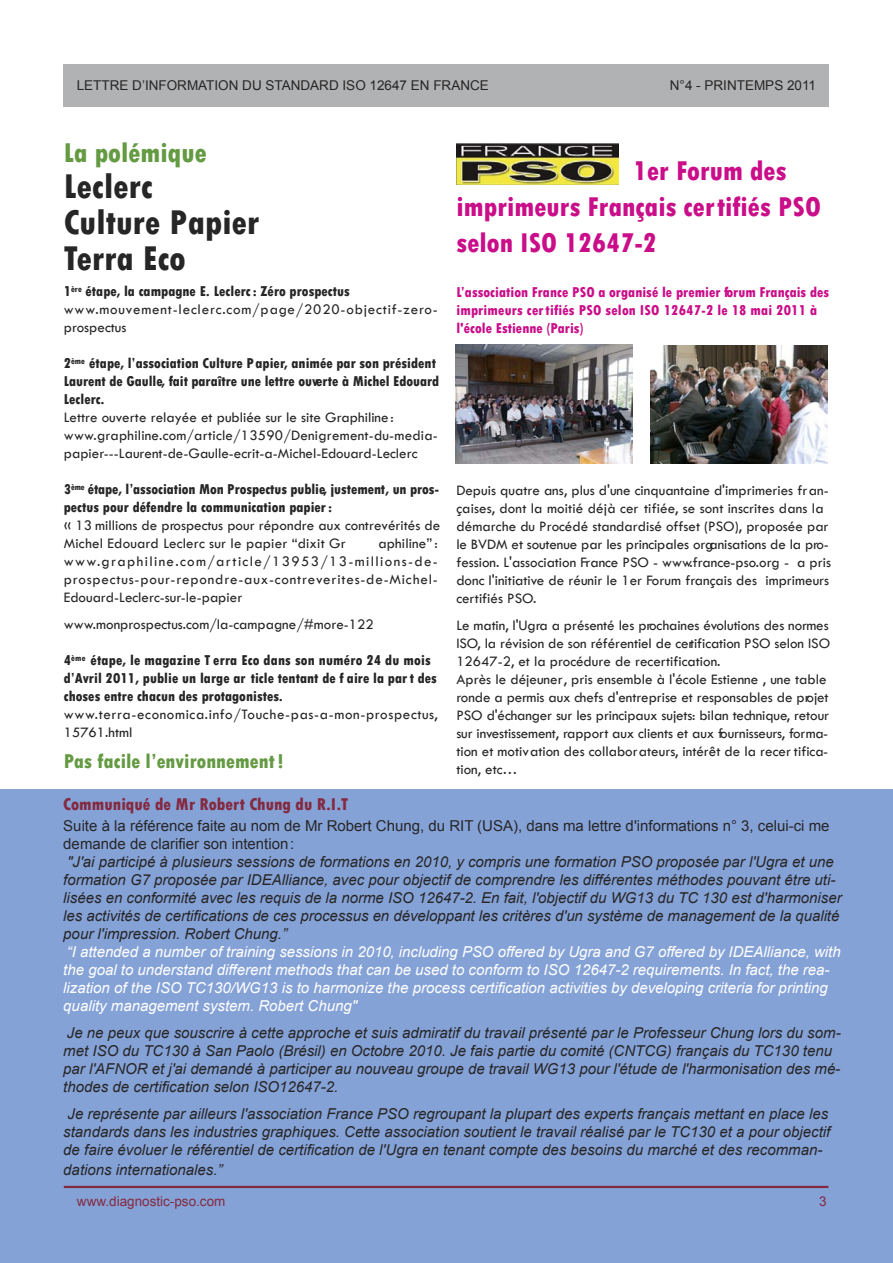
<style>
.page{position:relative;width:893px;height:1263px;background:#fff}
.page>*{position:absolute;margin:0;border:0;box-sizing:border-box;transform-origin:0 0}
.t1{font:800 36px/36px "Tw Cen MT Condensed";color:#272627}
.t2{font:800 28.5px/36px "Tw Cen MT Condensed";color:#ca0d89}
.t3{font:800 28.5px "Tw Cen MT Condensed";color:#639a42}
.t4{font:800 21px "Tw Cen MT Condensed";color:#639a42}
.t5{font:800 18px "Tw Cen MT Condensed";color:#842a40}
.t6{font:15px/18px "Tw Cen";color:#272627}
.t7{font:italic 15px/18px "Arial";color:#272627}
.t8{font:800 15px/18px "Tw Cen MT Condensed";color:#272627}
.t9{font:italic 15px/18px "Arial";color:#fff}
.t10{font:800 15px/18px "Tw Cen MT Condensed";color:#ca0d89}
.t11{font:15px/18px "Arial";color:#272627}
.t12{font:15px/18px "Tw Cen";letter-spacing:.04em;color:#272627}
.t13{font:15px/18px "Tw Cen";letter-spacing:.055em;color:#272627}
.t14{font:13.5px "Arial";color:#272627}
.t15{font:13.5px "Arial";color:#842a40}
</style>
<div class="page">
<div style="left:0;top:789px;width:893px;height:474px;background:#85a2d7"></div>
<div style="left:64px;top:64px;width:765px;height:42px;background:#b1b2b3"></div>
<hr style="left:64px;top:1186px;width:764px;height:2px;background:#842a40">
<img style="left:456px;top:345px;width:177px;height:118px">
<img style="left:651px;top:345px;width:176px;height:119px">
<img style="left:457px;top:143px;width:161px;height:41px">
<p class="t14" style="left:77px;top:76px;width:414px">LETTRE D’INFORMATION DU STANDARD ISO 12647 EN FRANCE</p>
<p class="t14" style="left:670px;top:76px;width:148px">N°4 - PRINTEMPS 2011</p>
<h2 class="t3" style="left:64px;top:136px;width:144px">La polémique</h2>
<h1 class="t1" style="left:64px;top:168px;width:197px">Leclerc<br>Culture Papier<br>Terra Eco</h1>
<p class="t8" style="left:64px;top:282px;width:288px">1<sup>ère</sup> étape, la campagne E. Leclerc : Zéro prospectus</p>
<p class="t13" style="left:64px;top:300px;width:376px">www.mouvement-leclerc.com/page/2020-objectif-zero&shy;prospectus</p>
<p class="t8" style="left:64px;top:354px;width:377px">2<sup>ème</sup> étape, l’association Culture Papier, animée par son président<br>Laurent de Gaulle, fait paraître une lettre ouverte à Michel Edouard<br>Leclerc.</p>
<p class="t6" style="left:64px;top:408px;width:376px">Lettre ouverte relayée et publiée sur le site Graphiline: www.graphiline.com/article/13590/Denigrement-du-media&shy;papier---Laurent-de-Gaulle-ecrit-a-Michel-Edouard-Leclerc</p>
<p class="t8" style="left:64px;top:480px;width:377px">3<sup>ème</sup> étape, l’association Mon Prospectus publie, justement, un pros&shy;pectus pour défendre la communication papier :</p>
<p class="t6" style="left:64px;top:516px;width:378px">« 13 millions de prospectus pour répondre aux contrevérités de<br>Michel Edouard Leclerc sur le papier “dixit Gr</p>
<p class="t6" style="left:64px;top:534px;width:376px;text-align:justify;text-indent:315px">aphiline”: www.graphiline.com/article/13953/13-millions-de&shy;prospectus-pour-repondre-aux-contreverites-de-Michel-Edouard-Leclerc-sur-le-papier</p>
<p class="t6" style="left:64px;top:615px;width:311px">www.monprospectus.com/la-campagne/#more-122</p>
<p class="t8" style="left:64px;top:651px;width:375px">4<sup>ème</sup> étape, le magazine T erra Eco dans son numéro 24 du mois d’Avril 2011, publie un large ar ticle tentant de f aire la par t des choses entre chacun des protagonistes.</p>
<p class="t12" style="left:64px;top:705px;width:376px">www.terra-economica.info/Touche-pas-a-mon-prospectus,<br>15761.html</p>
<h3 class="t4" style="left:64px;top:749px;width:221px">Pas facile l’environnement !</h3>
<h2 class="t2" style="left:457px;top:153px;width:366px;text-indent:177px">1er Forum des imprimeurs Français certifiés PSO selon ISO 12647-2</h2>
<p class="t10" style="left:456px;top:283px;width:374px">L’association France PSO a organisé le premier forum Français des imprimeurs certifiés PSO selon ISO 12647-2 le 18 mai 2011 à l'école Estienne (Paris)</p>
<p class="t6" style="left:456px;top:481px;width:376px">Depuis quatre ans, plus d'une cinquantaine d'imprimeries fran&shy;çaises, dont la moitié déjà cer tifiée, se sont inscrites dans la démarche du Procédé standardisé offset (PSO), proposée par le BVDM et soutenue par les principales organisations de la pro&shy;fession. L'association France PSO - www.france-pso.org - a pris donc l'initiative de réunir le 1er Forum français des imprimeurs certifiés PSO.</p>
<p class="t6" style="left:456px;top:616px;width:375px">Le matin, l'Ugra a présenté les prochaines évolutions des normes ISO, la révision de son référentiel de certification PSO selon ISO 12647-2, et la procédure de recertification.<br>Après le déjeuner, pris ensemble à l'école Estienne , une table ronde a permis aux chefs d'entreprise et responsables de projet PSO d'échanger sur les principaux sujets: bilan technique, retour sur investissement, rapport aux clients et aux fournisseurs, forma&shy;tion et motivation des collaborateurs, intérêt de la recer tifica&shy;tion, etc…</p>
<p class="t5" style="left:63px;top:794px;width:286px">Communiqué de Mr Robert Chung du R.I.T</p>
<p class="t11" style="left:63px;top:816px;width:768px">Suite à la référence faite au nom de Mr Robert Chung, du RIT (USA), dans ma lettre d'informations n° 3, celui-ci me demande de clarifier son intention:</p>
<p class="t7" style="left:63px;top:852px;width:780px">"J'ai participé à plusieurs sessions de formations en 2010, y compris une formation PSO proposée par l'Ugra et une formation G7 proposée par IDEAlliance, avec pour objectif de comprendre les différentes méthodes pouvant être uti&shy;lisées en conformité avec les requis de la norme ISO 12647-2. En fait, l'objectif du WG13 du TC 130 est d'harmoniser les activités de certifications de ces processus en développant les critères d'un système de management de la qualité pour l'impression. Robert Chung.”</p>
<p class="t9" style="left:63px;top:942px;width:779px">“I attended a number of training sessions in 2010, including PSO offered by Ugra and G7 offered by IDEAlliance, with the goal to understand different methods that can be used to conform to ISO 12647-2 requirements. In fact, the rea&shy;lization of the ISO TC130/WG13 is to harmonize the process certification activities by developing criteria for printing quality management system. Robert Chung"</p>
<p class="t7" style="left:63px;top:1023px;width:779px">Je ne peux que souscrire à cette approche et suis admiratif du travail présenté par le Professeur Chung lors du som&shy;met ISO du TC130 à San Paolo (Brésil) en Octobre 2010. Je fais partie du comité (CNTCG) français du TC130 tenu par l'AFNOR et j'ai demandé à participer au nouveau groupe de travail WG13 pour l'étude de l'harmonisation des mé&shy;thodes de certification selon ISO12647-2.</p>
<p class="t7" style="left:63px;top:1104px;width:769px">Je représente par ailleurs l'association France PSO regroupant la plupart des experts français mettant en place les standards dans les industries graphiques. Cette association soutient le travail réalisé par le TC130 et a pour objectif de faire évoluer le référentiel de certification de l'Ugra en tenant compte des besoins du marché et des recomman-</p>
<p class="t7" style="left:63px;top:1161px;width:161px">dations internationales.”</p>
<p class="t15" style="left:819px;top:1192px;width:9px">3</p>
<p class="t15" style="left:77px;top:1192px;width:150px">www.diagnostic-pso.com</p>
</div>
